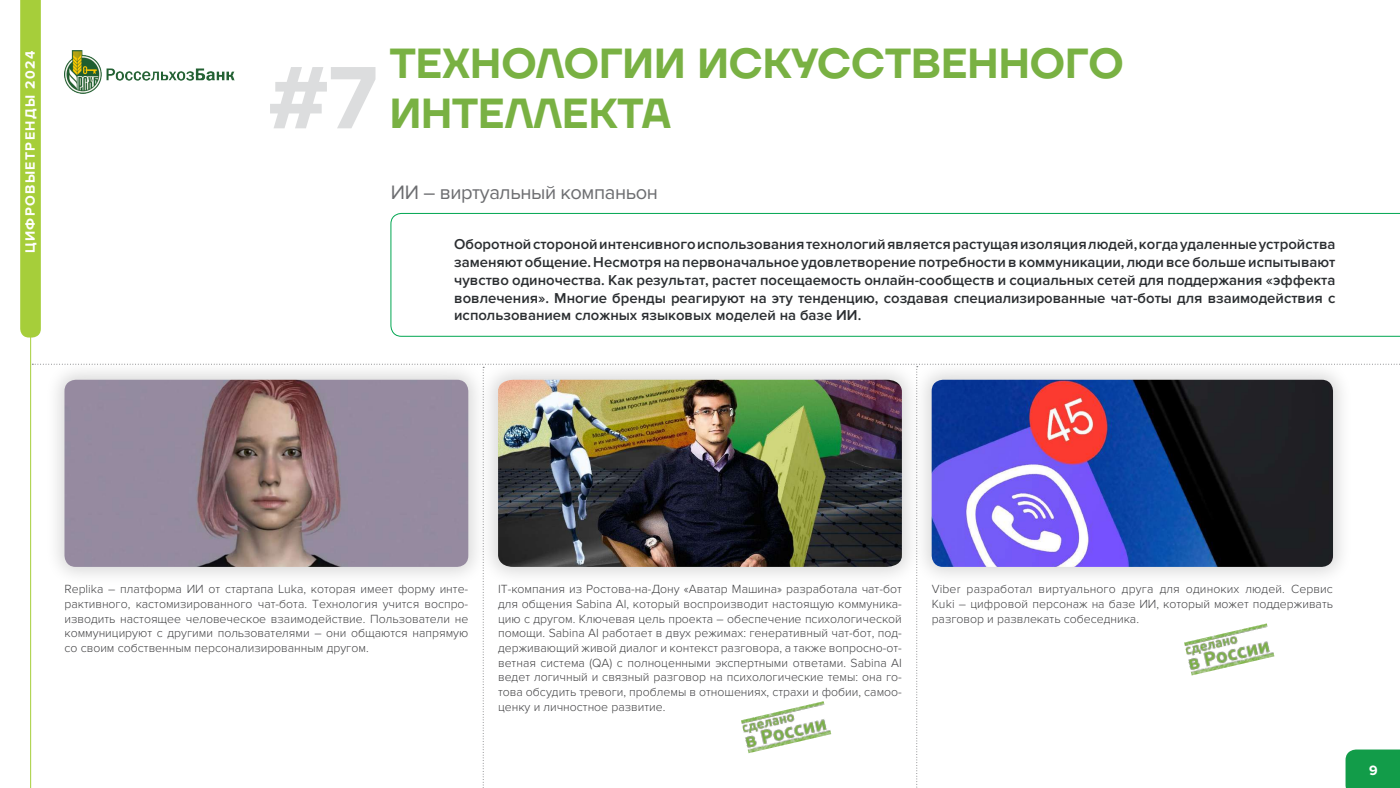
<style>
.page{position:relative;width:1400px;height:788px;background:#fff}
.page>*{position:absolute;margin:0;border:0;box-sizing:border-box;transform-origin:0 0}
.t1{font:600 87.5px "TT Firs Neue";color:#dcddde}
.t2{font:600 42px/50.4px "TT Firs Neue";color:#79b143}
.t3{font:20.12px "Proxima Nova";letter-spacing:-.02em;color:#6d6e71}
.t4{font:600 14.88px/17.8px "Proxima Nova";color:#2b2e31;text-align:justify}
.t5{font:700 14px "Proxima Nova";letter-spacing:.1em;color:#fff}
.t6{font:300 12.25px/14.7px "Proxima Nova";color:#434345;text-align:justify}
</style>
<div class="page">
<svg style="left:20px;top:0;width:21px;height:337px;background:#a7ce3e"></svg>
<hr style="left:30px;top:331px;width:1px;height:457px;background:#a6ce3a">
<img style="left:64px;top:51px;width:170px;height:42px">
<svg style="left:390px;top:213px;width:1010px;height:124px"></svg>
<div style="left:478px;top:359px;width:444px;height:228px;background:#000;opacity:.15"></div>
<div style="left:44px;top:359px;width:445px;height:228px;background:#000;opacity:.15"></div>
<div style="left:911px;top:359px;width:443px;height:228px;background:#000;opacity:.15"></div>
<img style="left:32px;top:364px;width:1368px;height:424px">
<p class="t5" style="left:22px;top:253px;width:204px;rotate:-90deg">ЦИФРОВЫЕТРЕНДЫ 2024</p>
<h1 class="t1" style="left:268px;top:38px;width:111px">#7</h1>
<h2 class="t2" style="left:390px;top:38px;width:736px">ТЕХНОЛОГИИ ИСКУССТВЕННОГО<br>ИНТЕЛЛЕКТА</h2>
<h3 class="t3" style="left:391px;top:181px;width:269px">ИИ – виртуальный компаньон</h3>
<p class="t4" style="left:454px;top:235px;width:883px">Оборотной стороной интенсивного использования технологий является растущая изоляция людей, когда удаленные устройства заменяют общение. Несмотря на первоначальное удовлетворение потребности в коммуникации, люди все больше испытывают чувство одиночества. Как результат, растет посещаемость онлайн-сообществ и социальных сетей для поддержания «эффекта вовлечения». Многие бренды реагируют на эту тенденцию, создавая специализированные чат-боты для взаимодействия с использованием сложных языковых моделей на базе ИИ.</p>
<p class="t6" style="left:64px;top:582px;width:405px">Replika – платформа ИИ от стартапа Luka, которая имеет форму инте&shy;рактивного, кастомизированного чат-бота. Технология учится воспро&shy;изводить настоящее человеческое взаимодействие. Пользователи не коммуницируют с другими пользователями – они общаются напрямую со своим собственным персонализированным другом.</p>
<p class="t6" style="left:498px;top:582px;width:405px">IT-компания из Ростова-на-Дону «Аватар Машина» разработала чат-бот для общения Sabina AI, который воспроизводит настоящую коммуника&shy;цию с другом. Ключевая цель проекта – обеспечение психологической помощи. Sabina AI работает в двух режимах: генеративный чат-бот, под&shy;держивающий живой диалог и контекст разговора, а также вопросно-от&shy;ветная система (QA) с полноценными экспертными ответами. Sabina AI ведет логичный и связный разговор на психологические темы: она го&shy;това обсудить тревоги, проблемы в отношениях, страхи и фобии, самоо&shy;ценку и личностное развитие.</p>
<p class="t6" style="left:932px;top:582px;width:403px">Viber разработал виртуального друга для одиноких людей. Сервис Kuki – цифровой персонаж на базе ИИ, который может поддерживать разговор и развлекать собеседника.</p>
<p class="t5" style="left:1369px;top:762px;width:10px">9</p>
</div>
